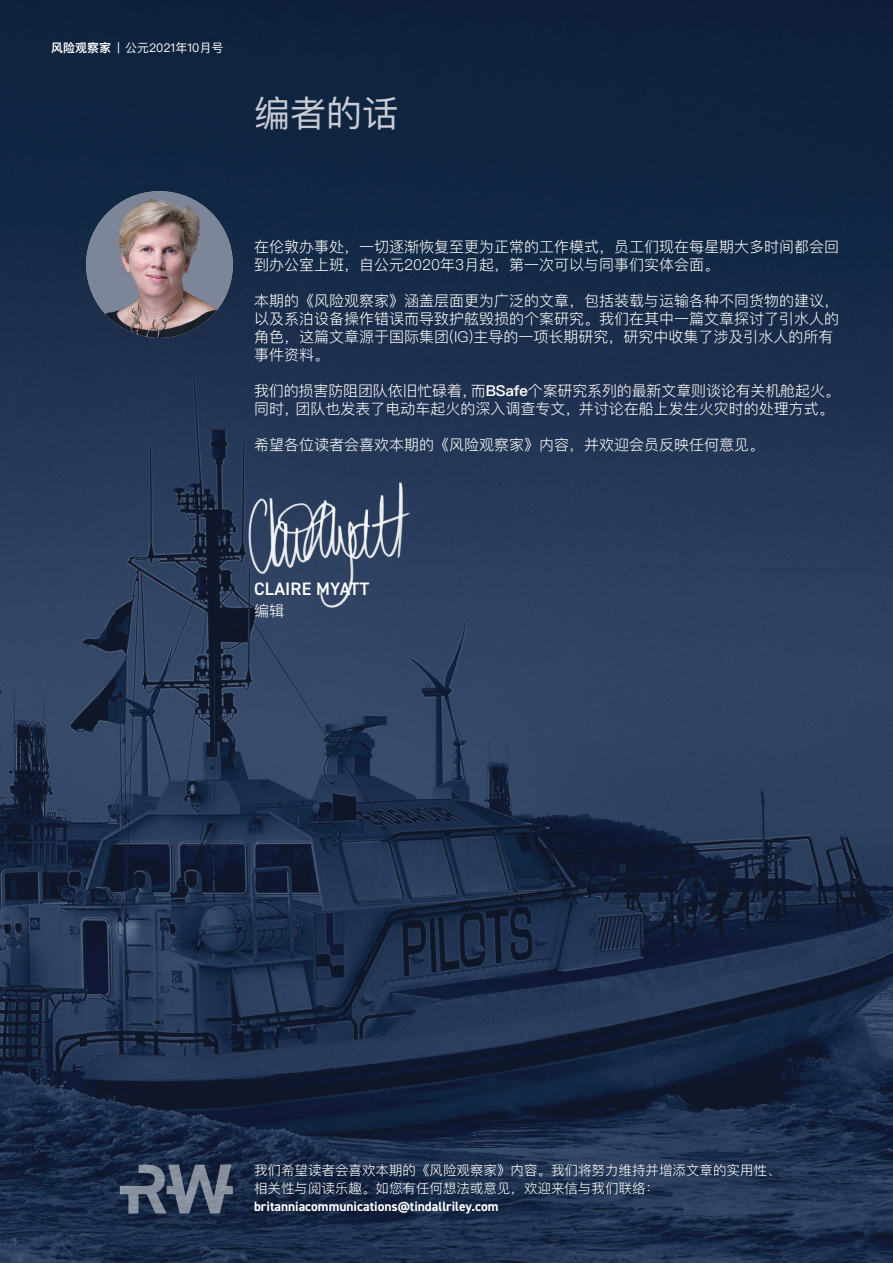
<style>
.page{position:relative;width:893px;height:1263px;background:#fff}
.page>*{position:absolute;margin:0;border:0;box-sizing:border-box;transform-origin:0 0}
.t1{font:36px "Ping Fang SC";color:#c9cad5}
.t2{font:600 18px "DIN2014";letter-spacing:.01em;color:#fff}
.t3{font:300 15px/18px "Ping Fang SC";color:#fff}
.t4{font:300 13.5px/18px "Ping Fang SC";color:#fff}
.t5{font:700 13.5px "DIN2014";color:#fff}
.t6{font:12px "Ping Fang SC";color:#fff}
.s1{font-weight:600}
.s2{font-family:"DIN2014"}
</style>
<div class="page">
<div style="left:0;top:0;width:893px;height:1263px;background:#192641;opacity:.6"></div>
<img style="left:224px;top:468px;width:215px;height:149px">
<img style="left:86px;top:191px;width:147px;height:147px;border-radius:50%">
<svg style="left:120px;top:1164px;width:113px;height:49px;background:#505b6f"></svg>
<p class="t6" style="left:51px;top:41px;width:174px"><span class="s1">风险观察家</span> <span class="s2">|</span> 公元2021年10月号</p>
<h1 class="t1" style="left:254px;top:91px;width:145px">编者的话</h1>
<p class="t3" style="left:254px;top:238px;width:587px">在伦敦办事处，一切逐渐恢复至更为正常的工作模式，员工们现在每星期大多时间都会回到办公室上班，自公元2020年3月起，第一次可以与同事们实体会面。</p>
<p class="t3" style="left:254px;top:292px;width:587px">本期的《风险观察家》涵盖层面更为广泛的文章，包括装载与运输各种不同货物的建议，以及系泊设备操作错误而导致护舷毁损的个案研究。我们在其中一篇文章探讨了引水人的角色，这篇文章源于国际集团(IG)主导的一项长期研究，研究中收集了涉及引水人的所有事件资料。</p>
<p class="t3" style="left:254px;top:382px;width:587px">我们的损害防阻团队依旧忙碌着，而<span class="s1">BSafe</span>个案研究系列的最新文章则谈论有关机舱起火。同时，团队也发表了电动车起火的深入调查专文，并讨论在船上发生火灾时的处理方式。</p>
<p class="t3" style="left:254px;top:436px;width:511px">希望各位读者会喜欢本期的《风险观察家》内容，并欢迎会员反映任何意见。</p>
<p class="t2" style="left:254px;top:582px;width:117px">CLAIRE MYATT</p>
<p class="t3" style="left:254px;top:601px;width:31px">编辑</p>
<p class="t4" style="left:254px;top:1161px;width:528px">我们希望读者会喜欢本期的《风险观察家》内容。我们将努力维持并增添文章的实用性、相关性与阅读乐趣。如您有任何想法或意见，欢迎来信与我们联络：</p>
<p class="t5" style="left:254px;top:1202px;width:246px">britanniacommunications@tindallriley.com</p>
</div>
